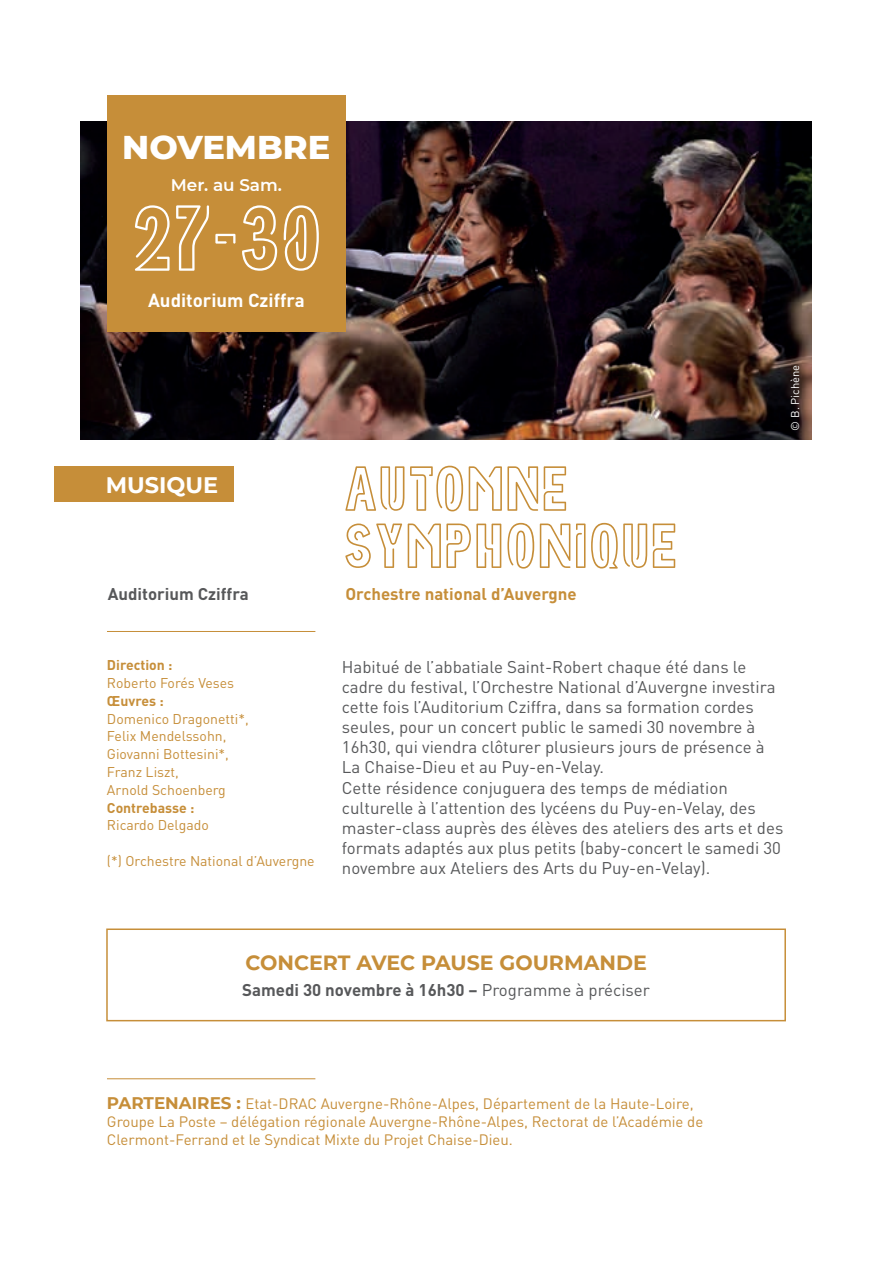
<style>
.page{position:relative;width:893px;height:1263px;background:#fff}
.page>*{position:absolute;margin:0;border:0;box-sizing:border-box;transform-origin:0 0}
.t1{font:81.75px "Neoneon";color:#fff}
.t2{font:55.5px/57.2px "Neoneon";color:#c68e39}
.t3{font:800 33.6px "Montserrat";color:#fff}
.t4{font:700 22.5px "Montserrat";color:#fff}
.t5{font:700 20.55px "Montserrat";color:#c68e39}
.t6{font:700 18.75px "DIN Pro";color:#fff}
.t7{font:16.8px/20.2px "DIN Pro";color:#57585a}
.t8{font:700 16.8px "DIN Pro";color:#57585a}
.t9{font:700 16.8px "DIN Pro";color:#c68e39}
.t10{font:600 16.8px "Montserrat";color:#fff}
.t11{font:15px/18px "DIN Pro";color:#c68e39}
.t12{font:13.95px/17.7px "DIN Pro";color:#c68e39}
.t13{font:700 13.95px "DIN Pro";color:#c68e39}
.t14{font:11.25px "DIN Pro";color:#fff}
.s1{font-weight:400}
.s2{font-family:"Montserrat";font-weight:700;font-size:16.8px}
</style>
<div class="page">
<div style="left:106px;top:928px;width:680px;height:93px;border:1px solid #c68e39"></div>
<img style="left:80px;top:122px;width:732px;height:318px">
<hr style="left:107px;top:631px;width:208px;height:1px;background:#c68e39">
<hr style="left:107px;top:1078px;width:208px;height:1px;background:#c68e39">
<div style="left:107px;top:95px;width:239px;height:237px;background:#c68e39"></div>
<div style="left:54px;top:466px;width:180px;height:36px;background:#c68e39"></div>
<h3 class="t3" style="left:122px;top:122px;width:210px">NOVEMBRE</h3>
<p class="t10" style="left:171px;top:173px;width:113px">Mer. au Sam.</p>
<h1 class="t1" style="left:135px;top:188px;width:194px">27-30</h1>
<p class="t6" style="left:148px;top:287px;width:158px">Auditorium Cziffra</p>
<h3 class="t4" style="left:106px;top:468px;width:114px">MUSIQUE</h3>
<p class="t8" style="left:108px;top:582px;width:143px">Auditorium Cziffra</p>
<p class="t13" style="left:107px;top:656px;width:67px">Direction :</p>
<p class="t12" style="left:107px;top:674px;width:129px">Roberto Forés Veses</p>
<p class="t13" style="left:107px;top:691px;width:58px">Œuvres :</p>
<p class="t12" style="left:107px;top:709px;width:143px">Domenico Dragonetti*,<br>Felix Mendelssohn,<br>Giovanni Bottesini*,<br>Franz Liszt,<br>Arnold Schoenberg</p>
<p class="t13" style="left:107px;top:798px;width:89px">Contrebasse :</p>
<p class="t12" style="left:107px;top:816px;width:103px">Ricardo Delgado</p>
<p class="t12" style="left:107px;top:851px;width:209px">(*) Orchestre National d’Auvergne</p>
<h2 class="t2" style="left:345px;top:458px;width:337px">AUTOMNE<br>SYMPHONIQUE</h2>
<p class="t9" style="left:345px;top:582px;width:233px">Orchestre national d’Auvergne</p>
<p class="t14" style="left:787px;top:431px;width:67px;rotate:-90deg">© B. Pichène</p>
<p class="t7" style="left:342px;top:656px;width:443px">Habitué de l’abbatiale Saint-Robert chaque été dans le cadre du festival, l’Orchestre National d’Auvergne investira cette fois l’Auditorium Cziffra, dans sa formation cordes seules, pour un concert public le samedi 30 novembre à 16h30, qui viendra clôturer plusieurs jours de présence à La Chaise-Dieu et au Puy-en-Velay.<br>Cette résidence conjuguera des temps de médiation culturelle à l’attention des lycéens du Puy-en-Velay, des master-class auprès des élèves des ateliers des arts et des formats adaptés aux plus petits (baby-concert le samedi 30 novembre aux Ateliers des Arts du Puy-en-Velay).</p>
<p class="t5" style="left:245px;top:947px;width:403px">CONCERT AVEC PAUSE GOURMANDE</p>
<p class="t8" style="left:242px;top:978px;width:409px">Samedi 30 novembre à 16h30 – <span class="s1">Programme à préciser</span></p>
<p class="t11" style="left:107px;top:1094px;width:598px"><span class="s2">PARTENAIRES :</span> Etat-DRAC Auvergne-Rhône-Alpes, Département de la Haute-Loire,<br>Groupe La Poste – délégation régionale Auvergne-Rhône-Alpes, Rectorat de l’Académie de<br>Clermont-Ferrand et le Syndicat Mixte du Projet Chaise-Dieu.</p>
</div>
